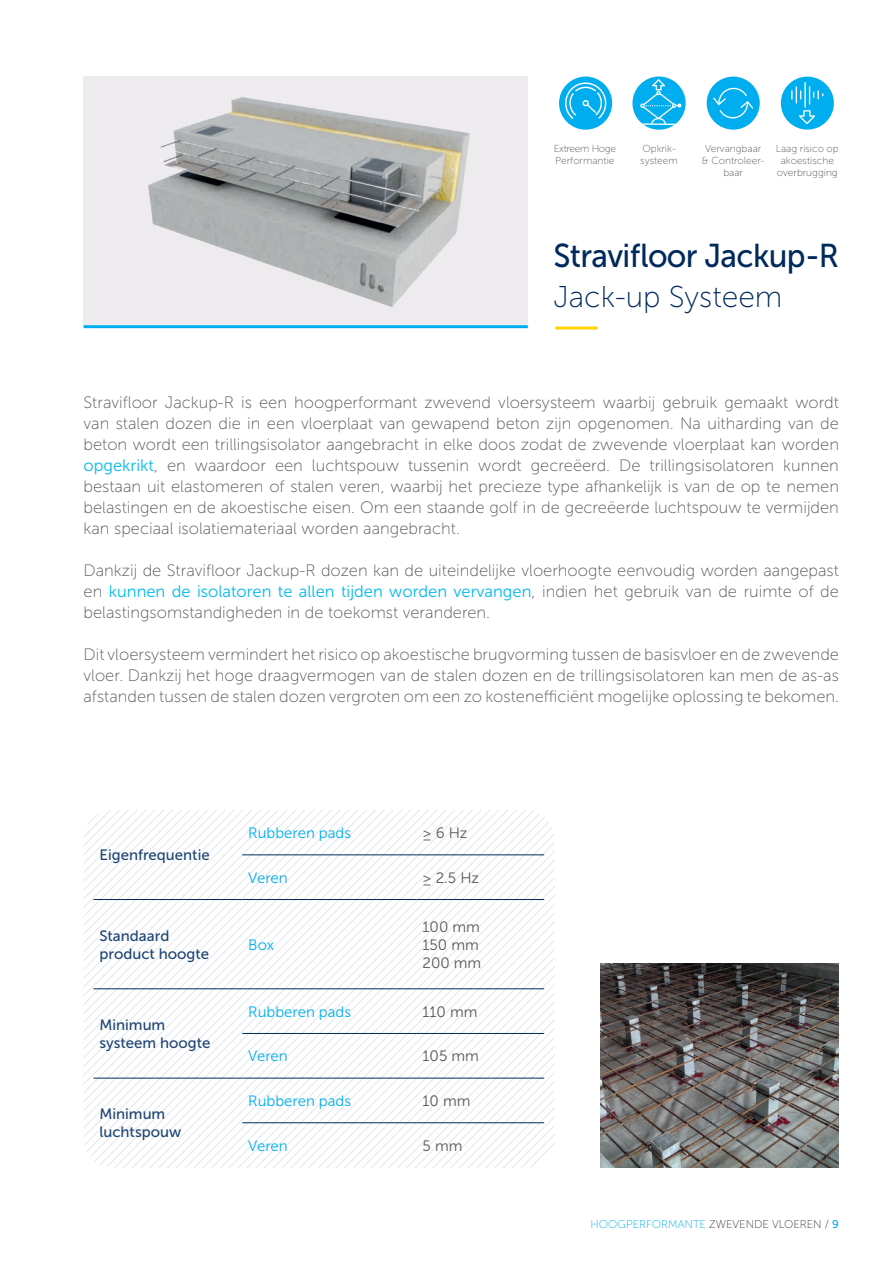
<style>
.page{position:relative;width:893px;height:1263px;background:#fff}
.page>*{position:absolute;margin:0;border:0;box-sizing:border-box;transform-origin:0 0}
.t1{font:33px "Museo Sans 500";letter-spacing:-.02em;color:#002a5b;scale:.95 1}
.t2{font:30px "Museo Sans 100";color:#002a5b}
.t3{font:16.5px/21px "Museo Sans 100";color:#57585a;text-align:justify}
.t4{font:16.5px "Museo Sans 300";color:#00baf1}
.t5{font:15px/18px "Museo Sans 500";color:#1f4573}
.t6{font:15px "Museo Sans 300";color:#00aeef}
.t7{font:15px/18px "Museo Sans 300";color:#57585a}
.t8{font:11.25px "Museo Sans 100";color:#3b3635}
.t9{font:10.2px/12.1px "Museo Sans 100";color:#57585a}
.s1{font-family:"Museo Sans 300";color:#00baf1}
.s2{font-family:"Museo Sans 100";color:#57585a}
.s3{color:#00aeef}
.s4{font-family:"Museo Sans 500";color:#00aeef}
</style>
<div class="page">
<img style="left:601px;top:964px;width:238px;height:204px">
<div style="left:559px;top:77px;width:53px;height:53px;background:#00aeef;border-radius:50%"></div>
<svg style="left:632px;top:77px;width:54px;height:53px"></svg>
<hr style="left:640px;top:123px;width:36px;height:2px;background:#fff">
<svg style="left:640px;top:79px;width:41px;height:45px;background:#2bbbf1"></svg>
<div style="left:707px;top:77px;width:53px;height:53px;background:#00aeef;border-radius:50%"></div>
<svg style="left:713px;top:88px;width:40px;height:30px"></svg>
<div style="left:781px;top:77px;width:53px;height:53px;background:#00aeef;border-radius:50%"></div>
<svg style="left:791px;top:86px;width:32px;height:38px"></svg>
<hr style="left:804px;top:82px;width:2px;height:26px;background:#fff">
<img style="left:84px;top:77px;width:436px;height:248px">
<hr style="left:84px;top:325px;width:444px;height:3px;background:#00aeef">
<hr style="left:556px;top:327px;width:40px;height:3px;background:#fed503">
<svg style="left:84px;top:810px;width:471px;height:358px"></svg>
<hr style="left:242px;top:854px;width:175px;height:1px;background:#002a5b">
<hr style="left:417px;top:854px;width:127px;height:1px;background:#002a5b">
<hr style="left:93px;top:899px;width:149px;height:1px;background:#002a5b">
<hr style="left:242px;top:899px;width:175px;height:1px;background:#002a5b">
<hr style="left:417px;top:899px;width:127px;height:1px;background:#002a5b">
<hr style="left:93px;top:988px;width:149px;height:1px;background:#002a5b">
<hr style="left:242px;top:988px;width:175px;height:1px;background:#002a5b">
<hr style="left:417px;top:988px;width:127px;height:1px;background:#002a5b">
<hr style="left:242px;top:1033px;width:175px;height:1px;background:#002a5b">
<hr style="left:417px;top:1033px;width:127px;height:1px;background:#002a5b">
<hr style="left:93px;top:1078px;width:149px;height:1px;background:#002a5b">
<hr style="left:242px;top:1078px;width:175px;height:1px;background:#002a5b">
<hr style="left:417px;top:1078px;width:127px;height:1px;background:#002a5b">
<hr style="left:242px;top:1122px;width:175px;height:1px;background:#002a5b">
<hr style="left:417px;top:1122px;width:127px;height:1px;background:#002a5b">
<svg style="left:564px;top:82px;width:43px;height:38px"></svg>
<p class="t9" style="left:554px;top:142px;width:64px">Extreem Hoge<br>Performantie</p>
<p class="t9" style="left:640px;top:142px;width:39px">Opkrik&shy;systeem</p>
<p class="t9" style="left:702px;top:142px;width:64px;text-align:center">Vervangbaar &amp; Controleer&shy;baar</p>
<p class="t9" style="left:776px;top:142px;width:64px;text-align:center">Laag risico op akoestische overbrugging</p>
<h1 class="t1" style="left:553px;top:238px;width:302px">Stravifloor Jackup-R</h1>
<h2 class="t2" style="left:553px;top:281px;width:231px">Jack-up Systeem</h2>
<p class="t3" style="left:84px;top:392px;width:757px">Stravifloor Jackup-R is een hoogperformant zwevend vloersysteem waarbij gebruik gemaakt wordt van stalen dozen die in een vloerplaat van gewapend beton zijn opgenomen. Na uitharding van de beton wordt een trillingsisolator aangebracht in elke doos zodat de zwevende vloerplaat kan worden <span class="s1">opgekrikt</span>, en waardoor een luchtspouw tussenin wordt gecreëerd. De trillingsisolatoren kunnen bestaan uit elastomeren of stalen veren, waarbij het precieze type afhankelijk is van de op te nemen belastingen en de akoestische eisen. Om een staande golf in de gecreëerde luchtspouw te vermijden kan speciaal isolatiemateriaal worden aangebracht.</p>
<p class="t3" style="left:84px;top:560px;width:757px">Dankzij de Stravifloor Jackup-R dozen kan de uiteindelijke vloerhoogte eenvoudig worden aangepast</p>
<p class="t4" style="left:84px;top:582px;width:757px"><span class="s2">en</span> kunnen de isolatoren te allen tijden worden vervangen<span class="s2">, indien het gebruik van de ruimte of de</span></p>
<p class="t3" style="left:84px;top:602px;width:408px">belastingsomstandigheden in de toekomst veranderen.</p>
<p class="t3" style="left:84px;top:644px;width:757px">Dit vloersysteem vermindert het risico op akoestische brugvorming tussen de basisvloer en de zwevende vloer. Dankzij het hoge draagvermogen van de stalen dozen en de trillingsisolatoren kan men de as-as afstanden tussen de stalen dozen vergroten om een zo kostenefficiënt mogelijke oplossing te bekomen.</p>
<p class="t5" style="left:99px;top:846px;width:112px">Eigenfrequentie</p>
<p class="t6" style="left:248px;top:825px;width:104px">Rubberen pads</p>
<p class="t7" style="left:423px;top:824px;width:46px">≥ 6 Hz</p>
<p class="t6" style="left:248px;top:869px;width:41px">Veren</p>
<p class="t7" style="left:423px;top:869px;width:58px">≥ 2.5 Hz</p>
<p class="t5" style="left:99px;top:927px;width:111px">Standaard product hoogte</p>
<p class="t6" style="left:248px;top:936px;width:27px">Box</p>
<p class="t7" style="left:423px;top:918px;width:60px">100 mm<br>150 mm<br>200 mm</p>
<p class="t5" style="left:99px;top:1016px;width:113px">Minimum systeem hoogte</p>
<p class="t5" style="left:99px;top:1105px;width:83px">Minimum luchtspouw</p>
<p class="t6" style="left:248px;top:1003px;width:104px">Rubberen pads</p>
<p class="t7" style="left:423px;top:1003px;width:56px">110 mm</p>
<p class="t6" style="left:248px;top:1048px;width:41px">Veren</p>
<p class="t7" style="left:423px;top:1047px;width:58px">105 mm</p>
<p class="t6" style="left:248px;top:1093px;width:104px">Rubberen pads</p>
<p class="t7" style="left:423px;top:1092px;width:49px">10 mm</p>
<p class="t6" style="left:248px;top:1137px;width:41px">Veren</p>
<p class="t7" style="left:423px;top:1137px;width:41px">5 mm</p>
<p class="t8" style="left:591px;top:1218px;width:250px"><span class="s3">HOOGPERFORMANTE</span> ZWEVENDE VLOEREN / <span class="s4">9</span></p>
</div>
